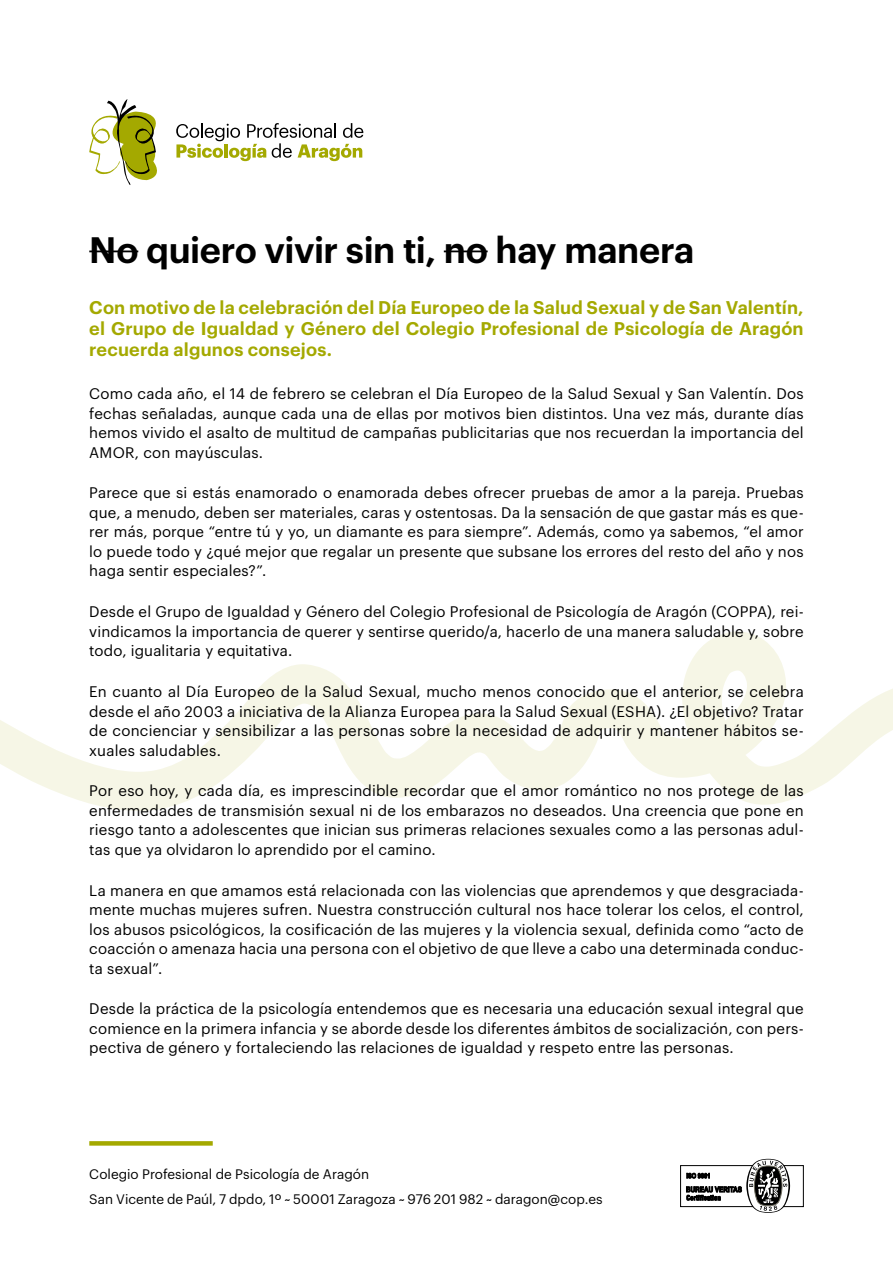
<style>
.page{position:relative;width:893px;height:1263px;background:#fff}
.page>*{position:absolute;margin:0;border:0;box-sizing:border-box;transform-origin:0 0}
.t1{font:600 36px "Graphik";letter-spacing:-.015em;color:#000}
.t2{font:600 18px/21px "Graphik";letter-spacing:.01em;color:#a4a900;text-align:justify}
.t3{font:15px/19.5px "Graphik";letter-spacing:.015em;color:#000;text-align:justify}
.t4{font:13.5px/25.2px "Graphik";color:#000}
</style>
<div class="page">
<svg style="left:89px;top:99px;width:68px;height:86px"></svg>
<svg style="left:176px;top:123px;width:187px;height:38px"></svg>
<div style="left:89px;top:1141px;width:124px;height:5px;background:#a4a900"></div>
<div style="left:680px;top:1165px;width:124px;height:42px;border:1px solid #000"></div>
<svg style="left:686px;top:1159px;width:104px;height:54px"></svg>
<svg style="left:0;top:631px;width:893px;height:180px"></svg>
<hr style="left:89px;top:250px;width:49px;height:2px;background:#000">
<hr style="left:444px;top:250px;width:44px;height:2px;background:#000">
<h1 class="t1" style="left:89px;top:223px;width:607px">No quiero vivir sin ti, no hay manera</h1>
<p class="t2" style="left:89px;top:295px;width:716px">Con motivo de la celebración del Día Europeo de la Salud Sexual y de San Valentín, el Grupo de Igualdad y Género del Colegio Profesional de Psicología de Aragón recuerda algunos consejos.</p>
<p class="t3" style="left:89px;top:383px;width:716px">Como cada año, el 14 de febrero se celebran el Día Europeo de la Salud Sexual y San Valentín. Dos fechas señaladas, aunque cada una de ellas por motivos bien distintos. Una vez más, durante días hemos vivido el asalto de multitud de campañas publicitarias que nos recuerdan la importancia del AMOR, con mayúsculas.</p>
<p class="t3" style="left:89px;top:482px;width:716px">Parece que si estás enamorado o enamorada debes ofrecer pruebas de amor a la pareja. Pruebas que, a menudo, deben ser materiales, caras y ostentosas. Da la sensación de que gastar más es que&shy;rer más, porque “entre tú y yo, un diamante es para siempre”. Además, como ya sabemos, “el amor lo puede todo y ¿qué mejor que regalar un presente que subsane los errores del resto del año y nos haga sentir especiales?”.</p>
<p class="t3" style="left:89px;top:601px;width:716px">Desde el Grupo de Igualdad y Género del Colegio Profesional de Psicología de Aragón (COPPA), rei&shy;vindicamos la importancia de querer y sentirse querido/a, hacerlo de una manera saludable y, sobre todo, igualitaria y equitativa.</p>
<p class="t3" style="left:89px;top:680px;width:716px">En cuanto al Día Europeo de la Salud Sexual, mucho menos conocido que el anterior, se celebra desde el año 2003 a iniciativa de la Alianza Europea para la Salud Sexual (ESHA). ¿El objetivo? Tratar de concienciar y sensibilizar a las personas sobre la necesidad de adquirir y mantener hábitos se&shy;xuales saludables.</p>
<p class="t3" style="left:89px;top:780px;width:716px">Por eso hoy, y cada día, es imprescindible recordar que el amor romántico no nos protege de las enfermedades de transmisión sexual ni de los embarazos no deseados. Una creencia que pone en riesgo tanto a adolescentes que inician sus primeras relaciones sexuales como a las personas adul&shy;tas que ya olvidaron lo aprendido por el camino.</p>
<p class="t3" style="left:89px;top:879px;width:716px">La manera en que amamos está relacionada con las violencias que aprendemos y que desgraciada&shy;mente muchas mujeres sufren. Nuestra construcción cultural nos hace tolerar los celos, el control, los abusos psicológicos, la cosificación de las mujeres y la violencia sexual, definida como “acto de coacción o amenaza hacia una persona con el objetivo de que lleve a cabo una determinada conduc&shy;ta sexual”.</p>
<p class="t3" style="left:89px;top:998px;width:716px">Desde la práctica de la psicología entendemos que es necesaria una educación sexual integral que comience en la primera infancia y se aborde desde los diferentes ámbitos de socialización, con pers&shy;pectiva de género y fortaleciendo las relaciones de igualdad y respeto entre las personas.</p>
<p class="t4" style="left:89px;top:1160px;width:515px">Colegio Profesional de Psicología de Aragón<br>San Vicente de Paúl, 7 dpdo, 1º ~ 50001 Zaragoza ~ 976 201 982 ~ daragon@cop.es</p>
</div>
